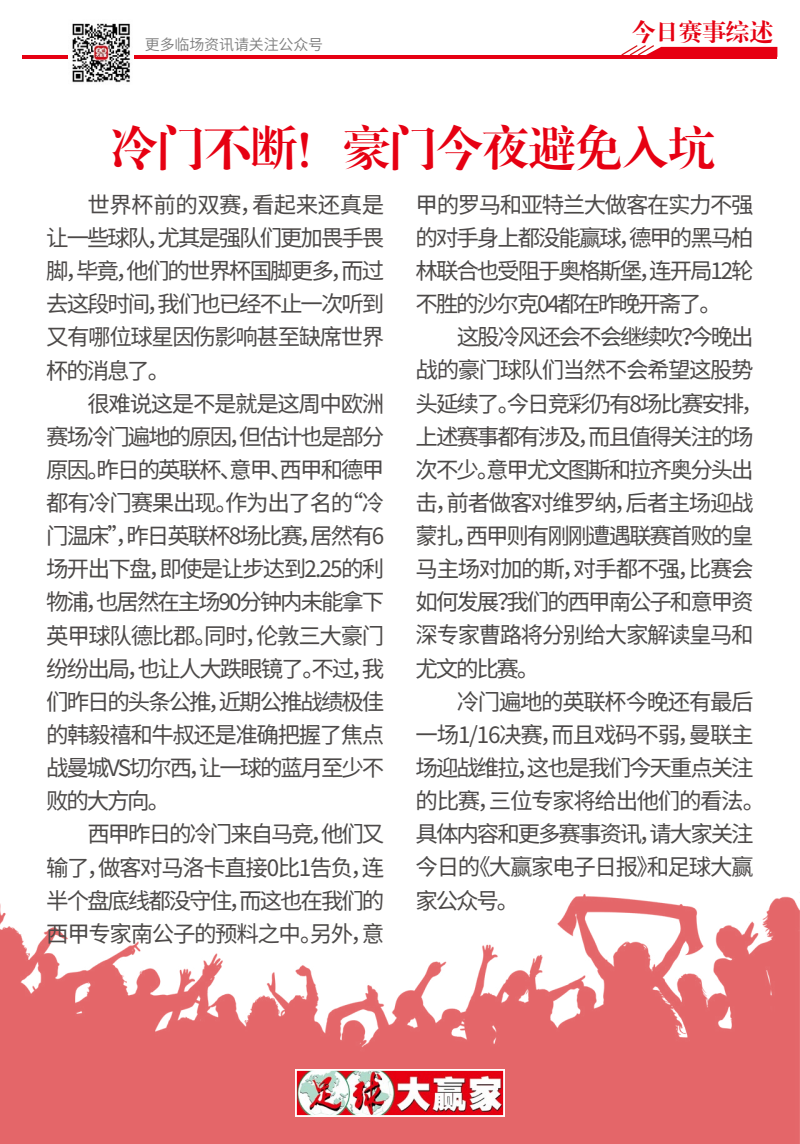
<style>
.page{position:relative;width:800px;height:1144px;background:#fff}
.page>*{position:absolute;margin:0;border:0;box-sizing:border-box;transform-origin:0 0}
.t1{font:46.88px "CT Biao Song SJ";letter-spacing:-.01em;color:#e60012}
.t2{font:23.75px "CT Biao Song SJ";letter-spacing:-.01em;color:#e60012}
.t3{font:22.5px/33.1px "Noto Sans Hans";letter-spacing:-.09em;color:#4c4948;text-align:justify}
.t4{font:22.5px/33.1px "Noto Sans Hans";letter-spacing:-.06em;color:#4c4948}
.t5{font:600 15px "Noto Sans Hans";letter-spacing:-.01em;color:#7d7d7d}
</style>
<div class="page">
<img style="left:0;top:892px;width:800px;height:252px">
<img style="left:298px;top:1072px;width:204px;height:42px">
<div style="left:295px;top:1069px;width:210px;height:48px;border:2px solid #fff"></div>
<hr style="left:22px;top:55px;width:755px;height:4px;background:#e60012">
<svg style="left:621px;top:45px;width:156px;height:10px"></svg>
<img style="left:68px;top:23px;width:66px;height:60px">
<p class="t5" style="left:145px;top:36px;width:180px">更多临场资讯请关注公众号</p>
<p class="t2" style="left:632px;top:20px;width:143px">今日赛事综述</p>
<h1 class="t1" style="left:111px;top:124px;width:605px">冷门不断！豪门今夜避免入坑</h1>
<p class="t3" style="left:46px;top:189px;width:340px;text-indent:41px">世界杯前的双赛，看起来还真是让一些球队，尤其是强队们更加畏手畏脚，毕竟，他们的世界杯国脚更多，而过去这段时间，我们也已经不止一次听到又有哪位球星因伤影响甚至缺席世界杯的消息了。</p>
<p class="t3" style="left:46px;top:387px;width:340px;text-indent:41px">很难说这是不是就是这周中欧洲赛场冷门遍地的原因，但估计也是部分原因。昨日的英联杯、意甲、西甲和德甲都有冷门赛果出现。作为出了名的“冷门温床”，昨日英联杯8场比赛，居然有6场开出下盘，即使是让步达到2.25的利物浦，也居然在主场90分钟内未能拿下英甲球队德比郡。同时，伦敦三大豪门纷纷出局，也让人大跌眼镜了。不过，我们昨日的头条公推，近期公推战绩极佳的韩毅禧和牛叔还是准确把握了焦点战曼城VS切尔西，让一球的蓝月至少不败的大方向。</p>
<p class="t3" style="left:46px;top:818px;width:340px;text-indent:41px">西甲昨日的冷门来自马竞，他们又输了，做客对马洛卡直接0比1告负，连半个盘底线都没守住，而这也在我们的西甲专家南公子的预料之中。另外，意</p>
<p class="t3" style="left:416px;top:188px;width:340px">甲的罗马和亚特兰大做客在实力不强的对手身上都没能赢球，德甲的黑马柏林联合也受阻于奥格斯堡，连开局12轮不胜的沙尔克04都在昨晚开斋了。</p>
<p class="t3" style="left:416px;top:321px;width:349px;text-align:left;text-indent:41px">这股冷风还会不会继续吹？今晚出战的豪门球队们当然不会希望这股势头延续了。今日竞彩仍有8场比赛安排，上述赛事都有涉及，而且值得关注的场次不少。意甲尤文图斯和拉齐奥分头出击，前者做客对维罗纳，后者主场迎战蒙扎，西甲则有刚刚遭遇联赛首败的皇马主场对加的斯，对手都不强，比赛会如何发展？我们的西甲南公子和意甲资深专家曹路将分别给大家解读皇马和尤文的比赛。</p>
<p class="t4" style="left:416px;top:685px;width:351px;text-indent:41px">冷门遍地的英联杯今晚还有最后一场1/16决赛，而且戏码不弱，曼联主场迎战维拉，这也是我们今天重点关注的比赛，三位专家将给出他们的看法。具体内容和更多赛事资讯，请大家关注今日的《大赢家电子日报》和足球大赢家公众号。</p>
</div>
